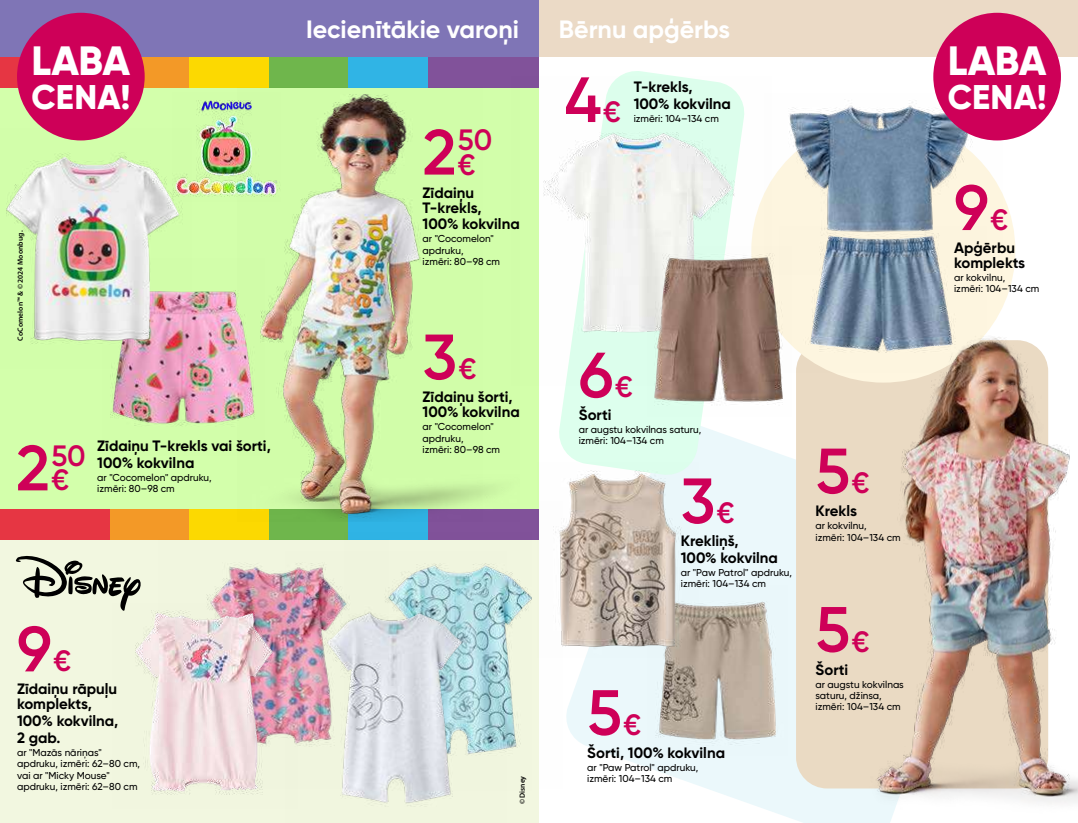
<style>
.page{position:relative;width:1078px;height:823px;background:#fff}
.page>*{position:absolute;margin:0;border:0;box-sizing:border-box;transform-origin:0 0}
.t1{font:600 63.8px "Gilroy";color:#ce0058}
.t2{font:800 40.7px "Gilroy";letter-spacing:-.01em;color:#fff}
.t3{font:800 34.1px "Gilroy";letter-spacing:.01em;color:#fff}
.t4{font:600 29.4px/24.5px "Gilroy";color:#ce0058}
.t5{font:700 25px "Gilroy";color:#fff}
.t6{font:700 15px/16.8px "Gilroy";color:#000}
.t7{font:500 10px/11.2px "Gilroy";color:#000}
.t8{font:600 7.5px "Myriad Pro";letter-spacing:.015em;color:#000}
.s1{font-size:63.8px}
.s2{font-size:29.4px}
</style>
<div class="page">
<div style="left:0;top:539px;width:539px;height:283px;background:#f2f7e0"></div>
<div style="left:0;top:87px;width:539px;height:422px;background:#d3ffab"></div>
<div style="left:0;top:509px;width:110px;height:30px;background:#e63643"></div>
<div style="left:0;top:57px;width:110px;height:30px;background:#e63643"></div>
<div style="left:110px;top:509px;width:79px;height:30px;background:#f39927"></div>
<div style="left:110px;top:57px;width:79px;height:30px;background:#f39927"></div>
<div style="left:189px;top:509px;width:80px;height:30px;background:#fcd901"></div>
<div style="left:189px;top:57px;width:80px;height:30px;background:#fcd901"></div>
<div style="left:269px;top:509px;width:79px;height:30px;background:#6fb64c"></div>
<div style="left:269px;top:57px;width:79px;height:30px;background:#6fb64c"></div>
<div style="left:348px;top:509px;width:80px;height:30px;background:#30b4e5"></div>
<div style="left:348px;top:57px;width:80px;height:30px;background:#30b4e5"></div>
<div style="left:428px;top:509px;width:111px;height:30px;background:#81529a"></div>
<div style="left:428px;top:57px;width:111px;height:30px;background:#81529a"></div>
<svg style="left:566px;top:442px;width:282px;height:380px;fill:#ebf8fb"></svg>
<div style="left:795px;top:340px;width:252px;height:448px;background:#eadac3;border-radius:31px"></div>
<div style="left:751px;top:118px;width:264px;height:264px;background:#fef6e0;border-radius:50%"></div>
<svg style="left:559px;top:71px;width:187px;height:405px;fill:#ddffed"></svg>
<img style="left:511px;top:77px;width:253px;height:308px">
<img style="left:647px;top:247px;width:136px;height:169px">
<img style="left:764px;top:94px;width:238px;height:180px">
<img style="left:779px;top:226px;width:206px;height:146px">
<img style="left:158px;top:539px;width:186px;height:64px">
<img style="left:344px;top:539px;width:187px;height:210px">
<img style="left:122px;top:603px;width:163px;height:192px">
<img style="left:285px;top:550px;width:221px;height:257px">
<div style="left:0;top:0;width:539px;height:57px;background:#7f75b6"></div>
<div style="left:539px;top:0;width:538px;height:57px;background:#ebdac6"></div>
<img style="left:192px;top:100px;width:46px;height:97px">
<svg style="left:16px;top:555px;width:125px;height:55px"></svg>
<img style="left:110px;top:290px;width:128px;height:136px">
<img style="left:647px;top:585px;width:140px;height:169px">
<img style="left:537px;top:462px;width:161px;height:195px">
<img style="left:6px;top:128px;width:186px;height:240px">
<img style="left:482px;top:88px;width:37px;height:410px">
<img style="left:238px;top:94px;width:244px;height:425px">
<img style="left:848px;top:327px;width:229px;height:495px">
<div style="left:933px;top:13px;width:127px;height:127px;background:#ce0058;border-radius:50%"></div>
<div style="left:17px;top:13px;width:128px;height:127px;background:#ce0058;border-radius:50%"></div>
<h2 class="t2" style="left:31px;top:35px;width:100px">LABA</h2>
<h3 class="t3" style="left:32px;top:75px;width:100px">CENA!</h3>
<p class="t8" style="left:15px;top:340px;width:111px;rotate:-90deg">CoComelon™ &amp; © 2024 Moonbug.</p>
<h3 class="t4" style="left:51px;top:443px;width:36px;text-indent:-35px"><span class="s1">2</span>50 €</h3>
<h3 class="t6" style="left:97px;top:437px;width:175px">Zīdaiņu T-krekls vai šorti,<br>100% kokvilna</h3>
<p class="t7" style="left:97px;top:471px;width:116px">ar "Cocomelon" apdruku, izmēri: 80–98 cm</p>
<h1 class="t1" style="left:17px;top:609px;width:56px">9<span class="s2">€</span></h1>
<h3 class="t6" style="left:17px;top:681px;width:102px;line-height:15px">Zīdaiņu rāpuļu komplekts,</h3>
<h3 class="t6" style="left:17px;top:712px;width:103px">100% kokvilna,<br>2 gab.</h3>
<p class="t7" style="left:17px;top:746px;width:124px">ar "Mazās nāriņas" apdruku, izmēri: 62–80 cm, vai ar "Micky Mouse" apdruku, izmēri: 62–80 cm</p>
<h3 class="t5" style="left:306px;top:14px;width:214px">Iecienītākie varoņi</h3>
<h3 class="t5" style="left:558px;top:14px;width:173px">Bērnu apģērbs</h3>
<h3 class="t4" style="left:458px;top:127px;width:36px;text-indent:-35px"><span class="s1">2</span>50 €</h3>
<h3 class="t6" style="left:422px;top:184px;width:61px;line-height:15px">Zīdaiņu<br>T-krekls,</h3>
<h3 class="t6" style="left:422px;top:215px;width:99px">100% kokvilna</h3>
<p class="t7" style="left:422px;top:233px;width:79px">ar "Cocomelon" apdruku,<br>izmēri: 80–98 cm</p>
<h1 class="t1" style="left:564px;top:60px;width:58px">4<span class="s2">€</span></h1>
<h3 class="t6" style="left:633px;top:78px;width:99px">T-krekls,<br>100% kokvilna</h3>
<p class="t7" style="left:633px;top:113px;width:87px">izmēri: 104–134 cm</p>
<h1 class="t1" style="left:422px;top:317px;width:55px">3<span class="s2">€</span></h1>
<h3 class="t6" style="left:422px;top:389px;width:99px;line-height:15px">Zīdaiņu šorti,<br>100% kokvilna</h3>
<p class="t7" style="left:422px;top:421px;width:79px">ar "Cocomelon" apdruku,<br>izmēri: 80–98 cm</p>
<p class="t8" style="left:517px;top:803px;width:29px;rotate:-90deg">©Disney</p>
<h1 class="t1" style="left:578px;top:335px;width:56px">6<span class="s2">€</span></h1>
<h3 class="t6" style="left:578px;top:406px;width:34px">Šorti</h3>
<p class="t7" style="left:578px;top:423px;width:124px">ar augstu kokvilnas saturu, izmēri: 104–134 cm</p>
<h1 class="t1" style="left:680px;top:461px;width:55px">3<span class="s2">€</span></h1>
<h3 class="t6" style="left:680px;top:532px;width:99px">Krekliņš,<br>100% kokvilna</h3>
<p class="t7" style="left:680px;top:566px;width:113px">ar "Paw Patrol" apdruku, izmēri: 104–134 cm</p>
<h1 class="t1" style="left:587px;top:672px;width:56px">5<span class="s2">€</span></h1>
<h3 class="t6" style="left:587px;top:743px;width:139px">Šorti, 100% kokvilna</h3>
<p class="t7" style="left:587px;top:761px;width:113px">ar "Paw Patrol" apdruku, izmēri: 104–134 cm</p>
<h1 class="t1" style="left:815px;top:431px;width:56px">5<span class="s2">€</span></h1>
<h3 class="t6" style="left:815px;top:502px;width:43px">Krekls</h3>
<p class="t7" style="left:815px;top:519px;width:87px">ar kokvilnu,<br>izmēri: 104–134 cm</p>
<h1 class="t1" style="left:815px;top:589px;width:56px">5<span class="s2">€</span></h1>
<h3 class="t6" style="left:815px;top:660px;width:34px">Šorti</h3>
<p class="t7" style="left:815px;top:678px;width:90px">ar augstu kokvilnas saturu, džinsa, izmēri: 104–134 cm</p>
<h2 class="t2" style="left:947px;top:35px;width:100px">LABA</h2>
<h3 class="t3" style="left:947px;top:75px;width:100px">CENA!</h3>
<h1 class="t1" style="left:953px;top:168px;width:56px">9<span class="s2">€</span></h1>
<h3 class="t6" style="left:953px;top:240px;width:73px;line-height:15px">Apģērbu komplekts</h3>
<p class="t7" style="left:953px;top:272px;width:87px">ar kokvilnu,<br>izmēri: 104–134 cm</p>
</div>
